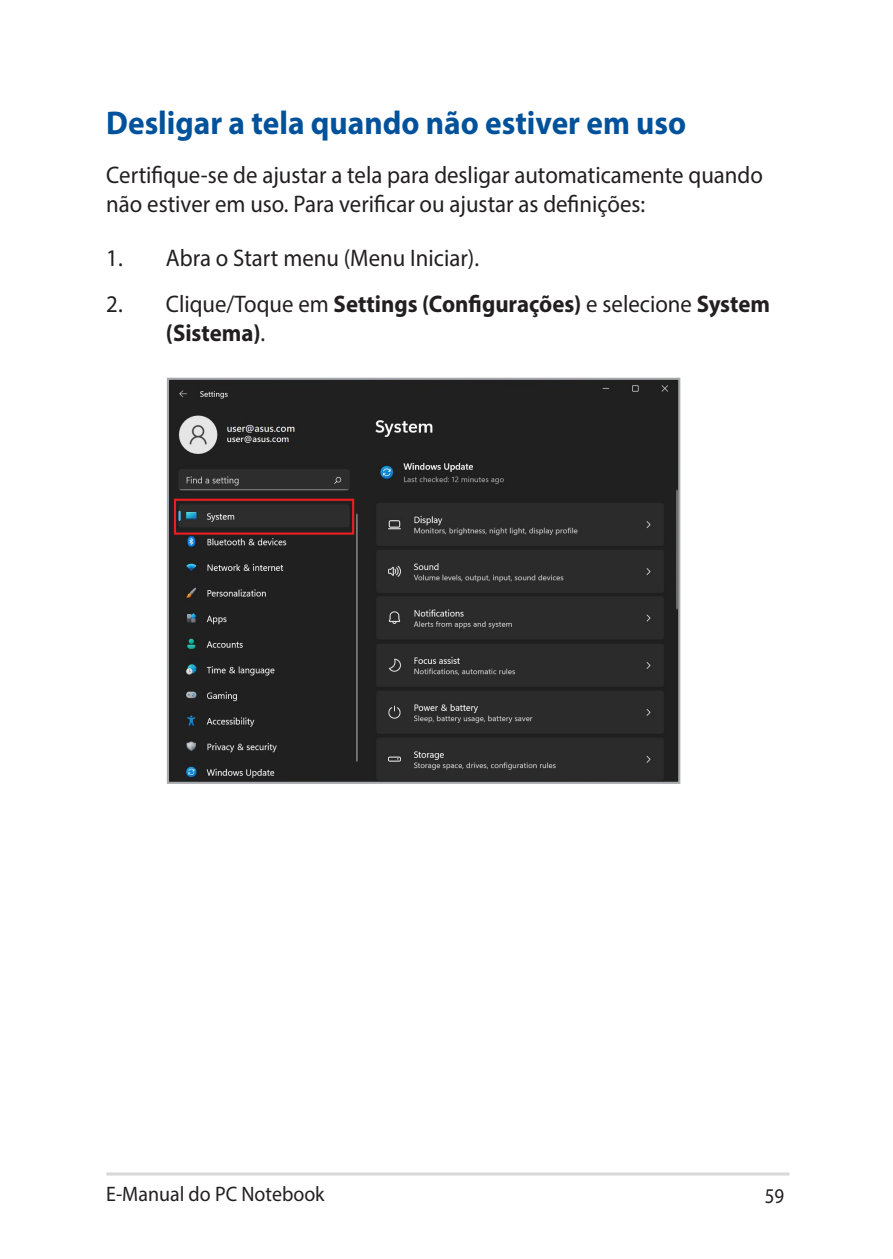
<style>
.page{position:relative;width:893px;height:1259px;background:#fff}
.page>*{position:absolute;margin:0;border:0;box-sizing:border-box;transform-origin:0 0}
.t1{font:700 33px "Myriad Pro";color:#01529a;scale:.95 1}
.t2{font:24px/28.8px "Myriad Pro";color:#231f20;scale:.95 1}
.t3{font:700 24px/28.8px "Myriad Pro";color:#231f20;scale:.95 1}
.t4{font:21px "Myriad Pro";color:#231f20;scale:.95 1}
.t5{font:21px "Myriad Pro";color:#231f20;scale:.9 1}
.s1{font-weight:400}
</style>
<div class="page">
<hr style="left:106px;top:1172px;width:683px;height:3px;background:#d8d8d8">
<img style="left:170px;top:381px;width:507px;height:400px">
<div style="left:167px;top:378px;width:513px;height:406px;border:2px solid #a8a9ad"></div>
<div style="left:174px;top:499px;width:180px;height:35px;border:2px solid #ee1d23"></div>
<h1 class="t1" style="left:106px;top:101px;width:612px">Desligar a tela quando não estiver em uso</h1>
<p class="t2" style="left:106px;top:160px;width:693px">Certifique-se de ajustar a tela para desligar automaticamente quando não estiver em uso. Para verificar ou ajustar as definições:</p>
<p class="t2" style="left:106px;top:243px;width:394px">1. Abra o Start menu (Menu Iniciar).</p>
<p class="t3" style="left:166px;top:289px;width:637px;text-indent:-60px"><span class="s1">2. Clique/Toque em</span> Settings (Configurações) <span class="s1">e selecione</span> System (Sistema)<span class="s1">.</span></p>
<p class="t4" style="left:106px;top:1180px;width:231px">E-Manual do PC Notebook</p>
<p class="t5" style="left:765px;top:1182px;width:23px">59</p>
</div>
